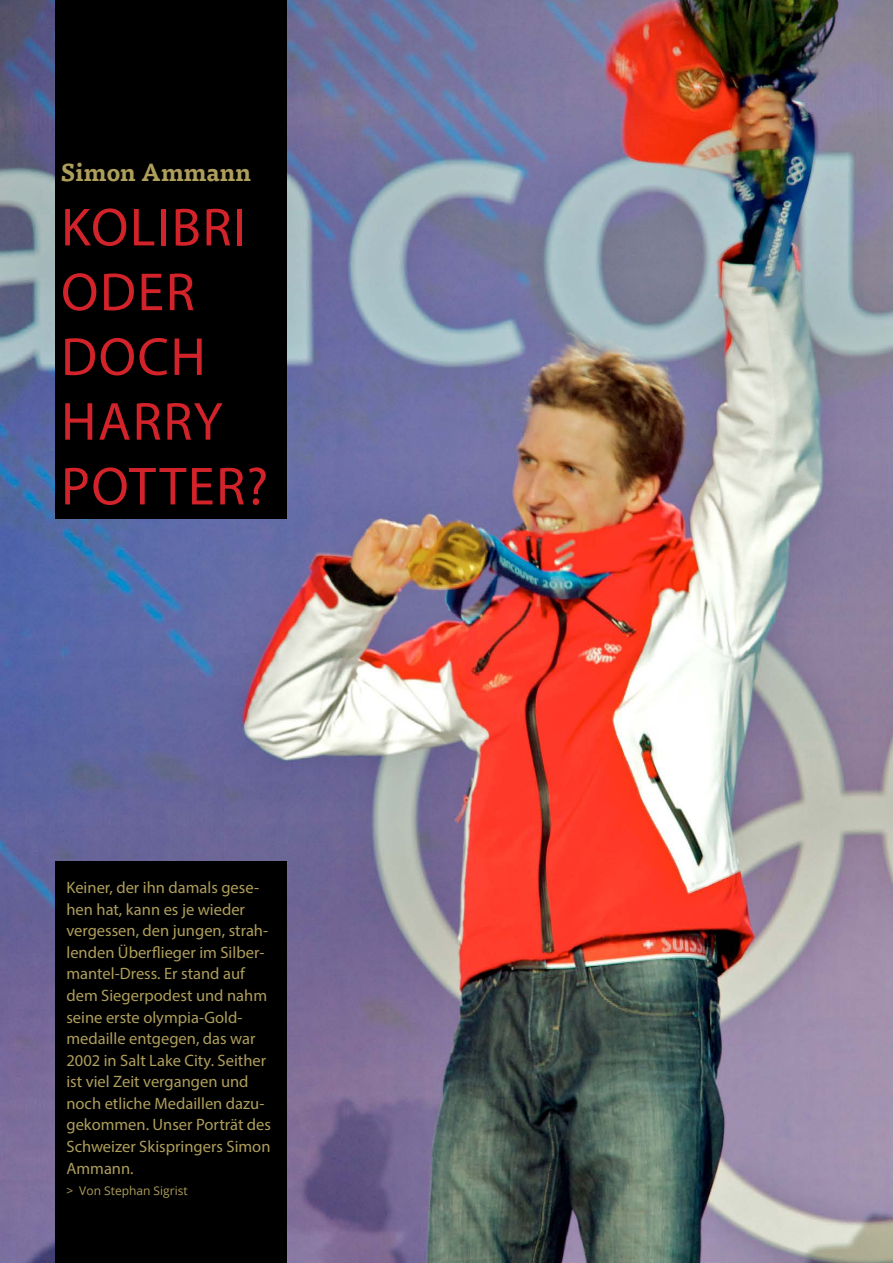
<style>
.page{position:relative;width:893px;height:1263px;background:#fff}
.page>*{position:absolute;margin:0;border:0;box-sizing:border-box;transform-origin:0 0}
.t1{font:54px/64.8px "Myriad Pro";letter-spacing:.03em;color:#d2232a}
.t2{font:700 24px "Tisa Pro";color:#ae9e5b}
.t3{font:16.5px/21.6px "Myriad Pro";color:#ae9e5b}
.t4{font:12px "Open Sans";color:#ae9e5b}
</style>
<div class="page">
<img style="left:0;top:0;width:893px;height:1263px">
<div style="left:55px;top:0;width:232px;height:519px;background:#000"></div>
<div style="left:55px;top:861px;width:232px;height:402px;background:#000"></div>
<h2 class="t2" style="left:61px;top:153px;width:192px">Simon Ammann</h2>
<h1 class="t1" style="left:61px;top:194px;width:209px">Kolibri oder doch<br>Harry<br>Potter?</h1>
<p class="t3" style="left:66px;top:876px;width:206px">Keiner, der ihn damals gese&shy;hen hat, kann es je wieder vergessen, den jungen, strah&shy;lenden Überflieger im Silber&shy;mantel-Dress. Er stand auf dem Siegerpodest und nahm seine erste olympia-Gold&shy;medaille entgegen, das war<br>2002 in Salt Lake City. Seither ist viel Zeit vergangen und noch etliche Medaillen dazu&shy;gekommen. Unser Porträt des<br>Schweizer Skispringers Simon<br>Ammann.</p>
<p class="t4" style="left:66px;top:1183px;width:123px">&gt; Von Stephan Sigrist</p>
</div>
